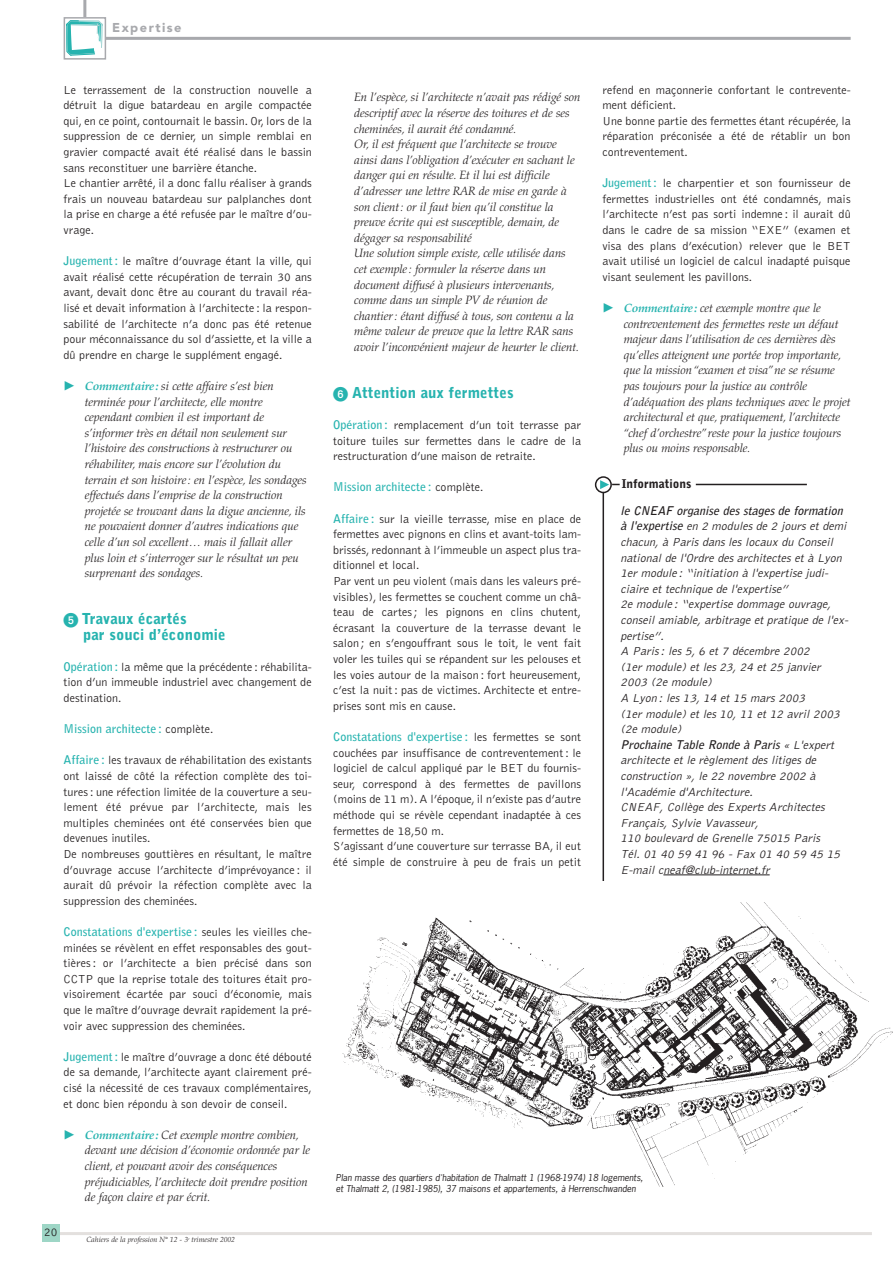
<style>
.page{position:relative;width:893px;height:1263px;background:#fff}
.page>*{position:absolute;margin:0;border:0;box-sizing:border-box;transform-origin:0 0}
.t1{font:900 15px/15.6px "Bell Gothic";color:#26b3af}
.t2{font:900 12.75px "Avenir";letter-spacing:.12em;color:#a8a9ad}
.t3{font:300 12px/15.6px "Bell Gothic";color:#231f20;text-align:justify}
.t4{font:italic 300 12px/15.6px "Palatino";color:#231f20}
.t5{font:italic 300 12px/15.6px "Bell Gothic";color:#231f20}
.t6{font:700 12px "Bell Gothic";color:#26b3af}
.t7{font:900 12px "Bell Gothic";color:#231f20}
.t8{font:9px/10.8px "News Gothic";color:#231f20}
.t9{font:italic 300 7.5px "Palatino";color:#231f20}
.s1{font-weight:700;color:#26b3af}
.s2{font-family:"Palatino Bold Italic Os F";font-weight:400;font-style:normal;color:#26b3af}
.s3{font-weight:300;color:#231f20}
.s4{font-weight:700}
</style>
<div class="page">
<hr style="left:42px;top:1232px;width:829px;height:3px;background:#e3e0de">
<div style="left:42px;top:1225px;width:17px;height:17px;background:#9ed6c6"></div>
<hr style="left:83px;top:0;width:3px;height:39px;background:#a8a9ad">
<hr style="left:85px;top:37px;width:765px;height:3px;background:#a8a9ad">
<svg style="left:102px;top:23px;width:1px;height:22px"></svg>
<svg style="left:67px;top:20px;width:35px;height:36px"></svg>
<div style="left:64px;top:17px;width:42px;height:43px;border:2px solid #a8a9ad"></div>
<hr style="left:663px;top:875px;width:106px;height:1px;background:#231f20">
<hr style="left:602px;top:492px;width:2px;height:397px;background:#231f20">
<hr style="left:695px;top:484px;width:111px;height:1px;background:#231f20">
<svg style="left:595px;top:476px;width:24px;height:17px"></svg>
<img style="left:342px;top:902px;width:550px;height:284px">
<p class="t2" style="left:112px;top:22px;width:71px">Expertise</p>
<p class="t3" style="left:64px;top:83px;width:250px;text-align:left">Le terrassement de la construction nouvelle a détruit la digue batardeau en argile compactée qui, en ce point, contournait le bassin. Or, lors de la suppression de ce dernier, un simple remblai en gravier compacté avait été réalisé dans le bassin sans reconstituer une barrière étanche.<br>Le chantier arrêté, il a donc fallu réaliser à grands frais un nouveau batardeau sur palplanches dont la prise en charge a été refusée par le maître d’ou&shy;vrage.</p>
<p class="t3" style="left:64px;top:254px;width:250px"><span class="s1">Jugement :</span> le maître d’ouvrage étant la ville, qui avait réalisé cette récupération de terrain 30 ans avant, devait donc être au courant du travail réa&shy;lisé et devait information à l’architecte : la respon&shy;sabilité de l’architecte n’a donc pas été retenue pour méconnaissance du sol d’assiette, et la ville a dû prendre en charge le supplément engagé.</p>
<p class="t4" style="left:85px;top:380px;width:223px"><span class="s2">Commentaire:</span> si cette affaire s’est bien terminée pour l’architecte, elle montre cependant combien il est important de s’informer très en détail non seulement sur l’histoire des constructions à restructurer ou réhabiliter, mais encore sur l’évolution du terrain et son histoire : en l’espèce, les sondages effectués dans l’emprise de la construction projetée se trouvant dans la digue ancienne, ils ne pouvaient donner d’autres indications que celle d’un sol excellent… mais il fallait aller plus loin et s’interroger sur le résultat un peu surprenant des sondages.</p>
<p class="t1" style="left:82px;top:612px;width:145px">Travaux écartés<br>par souci d’économie</p>
<p class="t3" style="left:64px;top:660px;width:250px"><span class="s1">Opération :</span> la même que la précédente : réhabilita&shy;tion d’un immeuble industriel avec changement de destination.</p>
<p class="t6" style="left:64px;top:724px;width:151px">Mission architecte : <span class="s3">complète.</span></p>
<p class="t3" style="left:64px;top:753px;width:250px;text-align:left"><span class="s1">Affaire :</span> les travaux de réhabilitation des existants ont laissé de côté la réfection complète des toi&shy;tures : une réfection limitée de la couverture a seu&shy;lement été prévue par l’architecte, mais les multiples cheminées ont été conservées bien que devenues inutiles.<br>De nombreuses gouttières en résultant, le maître d’ouvrage accuse l’architecte d’imprévoyance : il aurait dû prévoir la réfection complète avec la suppression des cheminées.</p>
<p class="t3" style="left:64px;top:925px;width:250px"><span class="s1">Constatations d'expertise :</span> seules les vieilles che&shy;minées se révèlent en effet responsables des gout&shy;tières : or l’architecte a bien précisé dans son CCTP que la reprise totale des toitures était pro&shy;visoirement écartée par souci d’économie, mais que le maître d’ouvrage devrait rapidement la pré&shy;voir avec suppression des cheminées.</p>
<p class="t3" style="left:64px;top:1050px;width:250px"><span class="s1">Jugement :</span> le maître d’ouvrage a donc été débouté de sa demande, l’architecte ayant clairement pré&shy;cisé la nécessité de ces travaux complémentaires, et donc bien répondu à son devoir de conseil.</p>
<p class="t4" style="left:85px;top:1128px;width:227px"><span class="s2">Commentaire:</span> Cet exemple montre combien, devant une décision d’économie ordonnée par le client, et pouvant avoir des conséquences préjudiciables, l’architecte doit prendre position de façon claire et par écrit.</p>
<p class="t3" style="left:44px;top:1225px;width:15px">20</p>
<p class="t9" style="left:86px;top:1237px;width:150px">Cahiers de la profession N° 12 - 3<sup>e</sup> trimestre 2002</p>
<p class="t4" style="left:354px;top:91px;width:228px">En l’espèce, si l’architecte n’avait pas rédigé son descriptif avec la réserve des toitures et de ses cheminées, il aurait été condamné.<br>Or, il est fréquent que l’architecte se trouve ainsi dans l’obligation d’exécuter en sachant le danger qui en résulte. Et il lui est difficile d’adresser une lettre RAR de mise en garde à son client : or il faut bien qu’il constitue la preuve écrite qui est susceptible, demain, de dégager sa responsabilité<br>Une solution simple existe, celle utilisée dans cet exemple : formuler la réserve dans un document diffusé à plusieurs intervenants, comme dans un simple PV de réunion de chantier : étant diffusé à tous, son contenu a la même valeur de preuve que la lettre RAR sans avoir l’inconvénient majeur de heurter le client.</p>
<p class="t1" style="left:352px;top:386px;width:163px">Attention aux fermettes</p>
<p class="t3" style="left:333px;top:418px;width:250px"><span class="s1">Opération :</span> remplacement d’un toit terrasse par toiture tuiles sur fermettes dans le cadre de la restructuration d’une maison de retraite.</p>
<p class="t6" style="left:333px;top:483px;width:152px">Mission architecte : <span class="s3">complète.</span></p>
<p class="t3" style="left:333px;top:512px;width:250px;text-align:left"><span class="s1">Affaire :</span> sur la vieille terrasse, mise en place de fermettes avec pignons en clins et avant-toits lam&shy;brissés, redonnant à l’immeuble un aspect plus tra&shy;ditionnel et local.<br>Par vent un peu violent (mais dans les valeurs pré&shy;visibles), les fermettes se couchent comme un châ&shy;teau de cartes ; les pignons en clins chutent, écrasant la couverture de la terrasse devant le salon ; en s’engouffrant sous le toit, le vent fait voler les tuiles qui se répandent sur les pelouses et les voies autour de la maison : fort heureusement, c’est la nuit : pas de victimes. Architecte et entre&shy;prises sont mis en cause.</p>
<p class="t3" style="left:333px;top:730px;width:250px;text-align:left"><span class="s1">Constatations d'expertise :</span> les fermettes se sont couchées par insuffisance de contreventement : le logiciel de calcul appliqué par le BET du fournis&shy;seur, correspond à des fermettes de pavillons (moins de 11 m). A l’époque, il n’existe pas d’autre méthode qui se révèle cependant inadaptée à ces fermettes de 18,50 m.<br>S’agissant d’une couverture sur terrasse BA, il eut été simple de construire à peu de frais un petit</p>
<p class="t3" style="left:602px;top:83px;width:250px;text-align:left">refend en maçonnerie confortant le contrevente&shy;ment déficient.<br>Une bonne partie des fermettes étant récupérée, la réparation préconisée a été de rétablir un bon contreventement.</p>
<p class="t3" style="left:602px;top:176px;width:250px"><span class="s1">Jugement :</span> le charpentier et son fournisseur de fermettes industrielles ont été condamnés, mais l’architecte n’est pas sorti indemne : il aurait dû dans le cadre de sa mission “EXE” (examen et visa des plans d’exécution) relever que le BET avait utilisé un logiciel de calcul inadapté puisque visant seulement les pavillons.</p>
<p class="t4" style="left:623px;top:302px;width:228px"><span class="s2">Commentaire:</span> cet exemple montre que le contreventement des fermettes reste un défaut majeur dans l’utilisation de ces dernières dès qu’elles atteignent une portée trop importante, que la mission “examen et visa” ne se résume pas toujours pour la justice au contrôle d’adéquation des plans techniques avec le projet architectural et que, pratiquement, l’architecte “chef d’orchestre” reste pour la justice toujours plus ou moins responsable.</p>
<p class="t7" style="left:622px;top:479px;width:71px">Informations</p>
<p class="t5" style="left:620px;top:504px;width:231px"><span class="s4">le CNEAF organise des stages de formation à l'expertise</span> en 2 modules de 2 jours et demi chacun, à Paris dans les locaux du Conseil national de l'Ordre des architectes et à Lyon 1er module : “initiation à l'expertise judi&shy;ciaire et technique de l'expertise”<br>2e module : “expertise dommage ouvrage, conseil amiable, arbitrage et pratique de l'ex&shy;pertise”.<br>A Paris : les 5, 6 et 7 décembre 2002<br>(1er module) et les 23, 24 et 25 janvier 2003 (2e module)<br>A Lyon : les 13, 14 et 15 mars 2003<br>(1er module) et les 10, 11 et 12 avril 2003 (2e module)<br><span class="s4">Prochaine Table Ronde à Paris</span> « L'expert architecte et le règlement des litiges de construction », le 22 novembre 2002 à l'Académie d'Architecture.<br>CNEAF, Collège des Experts Architectes Français, Sylvie Vavasseur,<br>110 boulevard de Grenelle 75015 Paris<br>Tél. 01 40 59 41 96 - Fax 01 40 59 45 15<br>E-mail cneaf@club-internet.fr</p>
<p class="t8" style="left:336px;top:1173px;width:310px">Plan masse des quartiers d'habitation de Thalmatt 1 (1968-1974) 18 logements, et Thalmatt 2, (1981-1985), 37 maisons et appartements, à Herrenschwanden</p>
</div>
